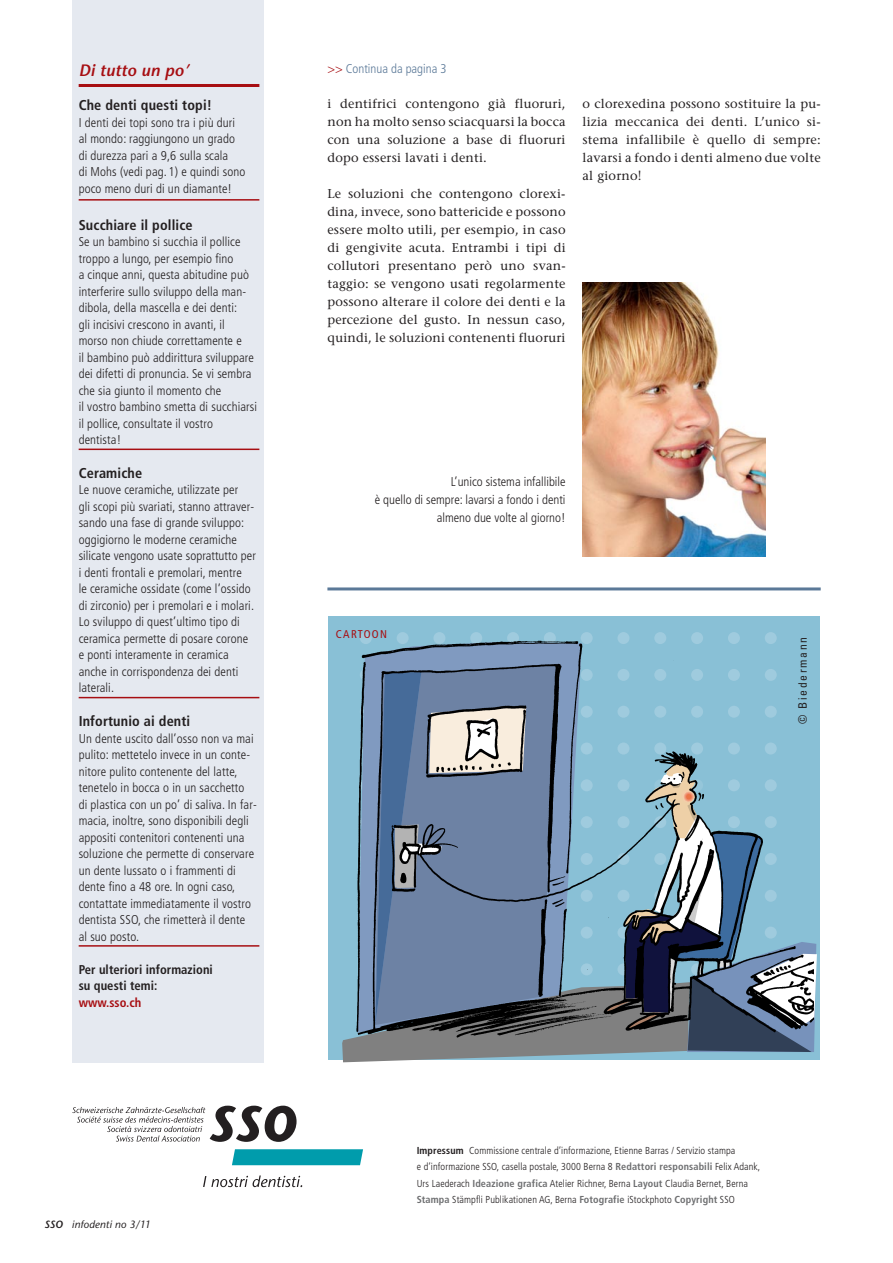
<style>
.page{position:relative;width:893px;height:1263px;background:#fff}
.page>*{position:absolute;margin:0;border:0;box-sizing:border-box;transform-origin:0 0}
.t1{font:italic 600 16.5px "Stone Sans";letter-spacing:.01em;color:#a70e12}
.t2{font:700 condensed 14.25px "Frutiger";letter-spacing:.01em;color:#231f20}
.t3{font:300 condensed 12.75px/16.5px "Frutiger";letter-spacing:.01em;color:#231f20}
.t4{font:12.75px/18px "Stone Serif";letter-spacing:.015em;color:#231f20;text-align:justify}
.t5{font:700 condensed 12.75px/16.5px "Frutiger";letter-spacing:.005em;color:#231f20}
.t6{font:300 condensed 12.75px "Frutiger";color:#5b7998}
.t7{font:700 condensed 12.75px "Frutiger";letter-spacing:.005em;color:#a70e12}
.t8{font:11.55px "Univers Condensed+SJBAHA";letter-spacing:.14em;color:#231f20}
.t9{font:condensed 11.25px "Frutiger";letter-spacing:.12em;color:#a70e12}
.t10{font:italic 10.5px "Stone Sans";letter-spacing:.01em;color:#231f20}
.t11{font:300 condensed 10.2px/16.5px "Frutiger";letter-spacing:.01em;color:#231f20}
.s1{font-weight:600}
.s2{color:#a70e12}
.s3{font-weight:700}
.s4{font-weight:700;color:#6d6e70}
</style>
<div class="page">
<div style="left:328px;top:617px;width:491px;height:443px;background:#89c0d6"></div>
<svg style="left:342px;top:943px;width:475px;height:119px"></svg>
<img style="left:342px;top:632px;width:471px;height:413px">
<img style="left:583px;top:282px;width:183px;height:275px">
<svg style="left:203px;top:1175px;width:99px;height:12px"></svg>
<svg style="left:232px;top:1149px;width:131px;height:16px;background:#099faf"></svg>
<svg style="left:72px;top:1106px;width:225px;height:36px"></svg>
<div style="left:72px;top:0;width:192px;height:1062px;background:#e5e9f0"></div>
<hr style="left:79px;top:84px;width:180px;height:3px;background:#a70e12">
<hr style="left:79px;top:199px;width:180px;height:2px;background:#a70e12">
<hr style="left:79px;top:449px;width:180px;height:1px;background:#a70e12">
<hr style="left:79px;top:697px;width:180px;height:1px;background:#a70e12">
<hr style="left:79px;top:945px;width:180px;height:2px;background:#a70e12">
<hr style="left:327px;top:587px;width:494px;height:3px;background:#5b7998">
<p class="t1" style="left:79px;top:64px;width:111px">Di tutto un po’</p>
<p class="t2" style="left:79px;top:100px;width:135px">Che denti questi topi!</p>
<p class="t3" style="left:79px;top:115px;width:168px">I denti dei topi sono tra i più duri al mondo: raggiungono un grado di durezza pari a 9,6 sulla scala<br>di Mohs (vedi pag.1) e quindi sono poco meno duri di un diamante!</p>
<p class="t2" style="left:79px;top:219px;width:116px">Succhiare il pollice</p>
<p class="t3" style="left:79px;top:235px;width:180px">Se un bambino si succhia il pollice troppo a lungo, per esempio fino<br>a cinque anni, questa abitudine può interferire sullo sviluppo della man&shy;dibola, della mascella e dei denti:<br>gli incisivi crescono in avanti, il<br>morso non chiude correttamente e<br>il bambino può addirittura sviluppare dei difetti di pronuncia. Se vi sembra che sia giunto il momento che<br>il vostro bambino smetta di succhiarsi il pollice, consultate il vostro dentista!</p>
<p class="t2" style="left:79px;top:467px;width:65px">Ceramiche</p>
<p class="t3" style="left:79px;top:483px;width:179px">Le nuove ceramiche, utilizzate per<br>gli scopi più svariati, stanno attraver&shy;sando una fase di grande sviluppo: oggigiorno le moderne ceramiche silicate vengono usate soprattutto per i denti frontali e premolari, mentre<br>le ceramiche ossidate (come l’ossido di zirconio) per i premolari e i molari.<br>Lo sviluppo di quest’ultimo tipo di ceramica permette di posare corone e ponti interamente in ceramica anche in corrispondenza dei denti laterali.</p>
<p class="t2" style="left:79px;top:715px;width:113px">Infortunio ai denti</p>
<p class="t3" style="left:79px;top:731px;width:180px">Un dente uscito dall’osso non va mai pulito: mettetelo invece in un conte&shy;nitore pulito contenente del latte, tenetelo in bocca o in un sacchetto<br>di plastica con un po’ di saliva. In far&shy;macia, inoltre, sono disponibili degli appositi contenitori contenenti una soluzione che permette di conservare un dente lussato o i frammenti di dente fino a 48 ore. In ogni caso, contattate immediatamente il vostro dentista SSO, che rimetterà il dente al suo posto.</p>
<p class="t5" style="left:79px;top:962px;width:136px">Per ulteriori informazioni su questi temi:</p>
<p class="t7" style="left:79px;top:997px;width:64px">www.sso.ch</p>
<p class="t10" style="left:45px;top:1220px;width:108px"><span class="s1">SSO</span> infodenti no 3/11</p>
<p class="t6" style="left:327px;top:64px;width:121px"><span class="s2">&gt;&gt;</span> Continua da pagina 3</p>
<p class="t4" style="left:327px;top:96px;width:240px">i dentifrici contengono già fluoruri, non ha molto senso sciacquarsi la bocca con una soluzione a base di fluoruri dopo essersi lavati i denti.</p>
<p class="t4" style="left:327px;top:186px;width:240px">Le soluzioni che contengono clorexi&shy;dina, invece, sono battericide e possono essere molto utili, per esempio, in caso di gengivite acuta. Entrambi i tipi di collutori presentano però uno svan&shy;taggio: se vengono usati regolarmente possono alterare il colore dei denti e la percezione del gusto. In nessun caso, quindi, le soluzioni contenenti fluoruri</p>
<p class="t4" style="left:583px;top:96px;width:240px">o clorexedina possono sostituire la pu&shy;lizia meccanica dei denti. L’unico si&shy;stema infallibile è quello di sempre: lavarsi a fondo i denti almeno due volte al giorno!</p>
<p class="t3" style="left:375px;top:474px;width:192px;line-height:18px;text-align:right">L’unico sistema infallibile<br>è quello di sempre: lavarsi a fondo i denti almeno due volte al giorno!</p>
<p class="t9" style="left:336px;top:629px;width:53px">CARTOON</p>
<p class="t8" style="left:796px;top:724px;width:88px;rotate:-90deg">© Biedermann</p>
<p class="t11" style="left:417px;top:1143px;width:345px"><span class="s3">Impressum</span> Commissione centrale d’informazione, Etienne Barras / Servizio stampa<br>e d’informazione SSO, casella postale, 3000 Berna 8 <span class="s4">Redattori responsabili</span> Felix Adank, Urs Laederach <span class="s4">Ideazione grafica</span> Atelier Richner, Berna <span class="s4">Layout</span> Claudia Bernet, Berna <span class="s4">Stampa</span> Stämpfli Publikationen AG, Berna <span class="s4">Fotografie</span> iStockphoto <span class="s4">Copyright</span> SSO</p>
</div>
